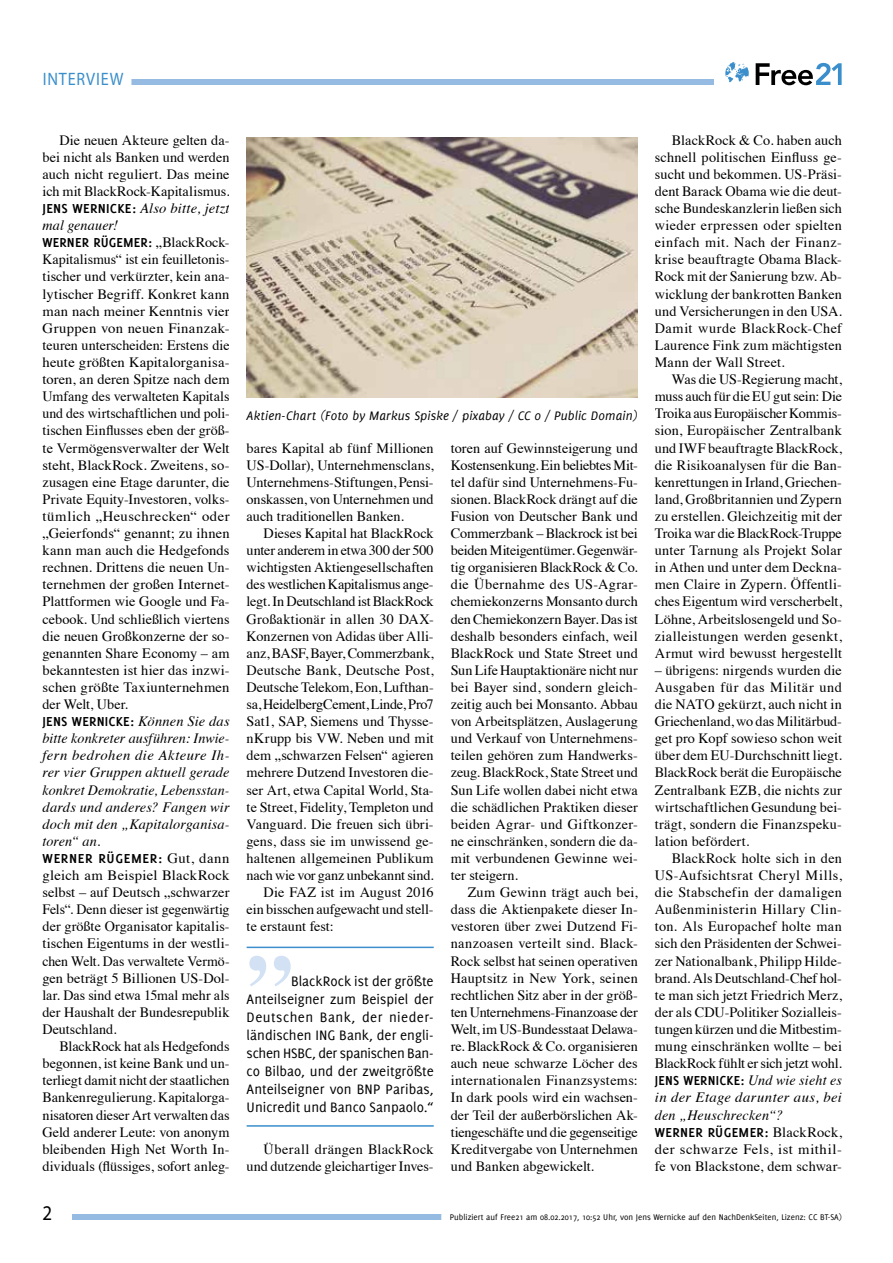
<style>
.page{position:relative;width:893px;height:1263px;background:#fff}
.page>*{position:absolute;margin:0;border:0;box-sizing:border-box;transform-origin:0 0}
.t1{font:700 91.5px "Times";color:#d2e1f3}
.t2{font:21px "Myriad Pro";color:#000;scale:.9 1}
.t3{font:18px "Myriad Pro";letter-spacing:.05em;color:#3a8ecb;scale:.9 1}
.t4{font:15px/18px "Delicious";letter-spacing:.005em;color:#000;text-align:justify}
.t5{font:14.25px/17.1px "Times";color:#000;text-align:justify}
.t6{font:italic 14.25px/17.1px "Times";letter-spacing:.015em;color:#000;text-align:justify}
.t7{font:700 14.25px "Delicious";letter-spacing:.02em;color:#000}
.t8{font:14.25px/17.1px "Times";letter-spacing:.02em;color:#000}
.t9{font:14.25px "Times";letter-spacing:-.02em;color:#000}
.t10{font:14.25px "Times";letter-spacing:-.025em;color:#000}
.t11{font:700 14.25px "Delicious";letter-spacing:.045em;color:#000}
.t12{font:italic 13.5px "Delicious";letter-spacing:.01em;color:#000}
.t13{font:9px "Delicious";color:#000}
.s1{font-family:"Delicious";font-weight:700}
.s2{font-style:italic}
.s3{font-family:"Times";font-weight:400}
.s4{font-family:"Times";font-weight:400;font-style:italic}
</style>
<div class="page">
<div style="left:72px;top:1214px;width:766px;height:6px;background:#95bbe2"></div>
<div style="left:43px;top:79px;width:671px;height:6px;background:#95bbe2"></div>
<div style="left:441px;top:1212px;width:409px;height:12px;background:#fff"></div>
<div style="left:34px;top:74px;width:97px;height:15px;background:#fff"></div>
<svg style="left:756px;top:63px;width:86px;height:22px"></svg>
<svg style="left:725px;top:62px;width:24px;height:20px"></svg>
<hr style="left:247px;top:947px;width:187px;height:1px;background:#3a8ecb">
<hr style="left:247px;top:1125px;width:187px;height:2px;background:#3a8ecb">
<img style="left:247px;top:137px;width:391px;height:260px">
<p class="t3" style="left:43px;top:68px;width:91px">INTERVIEW</p>
<p class="t5" style="left:43px;top:130px;width:189px;text-indent:17px">Die neuen Akteure gelten da&shy;bei nicht als Banken und werden auch nicht reguliert. Das meine ich mit BlackRock-Kapitalismus.<br><span class="s1">JENS WERNICKE:</span> <span class="s2">Also bitte, jetzt mal genauer!</span></p>
<p class="t7" style="left:43px;top:234px;width:189px">WERNER RÜGEMER: <span class="s3">„BlackRock-</span></p>
<p class="t5" style="left:43px;top:250px;width:189px">Kapitalismus“ ist ein feuilletonis&shy;tischer und verkürzter, kein ana&shy;lytischer Begriff. Konkret kann man nach meiner Kenntnis vier Gruppen von neuen Finanzak&shy;teuren unterscheiden: Erstens die heute größten Kapitalorganisa&shy;toren, an deren Spitze nach dem Umfang des verwalteten Kapitals und des wirtschaftlichen und poli&shy;tischen Einflusses eben der größ&shy;te Vermögensverwalter der Welt steht, BlackRock. Zweitens, so&shy;zusagen eine Etage darunter, die Private Equity-Investoren, volks&shy;tümlich „Heuschrecken“ oder „Geierfonds“ genannt; zu ihnen kann man auch die Hedgefonds rechnen. Drittens die neuen Un&shy;ternehmen der großen Internet-Plattformen wie Google und Fa&shy;cebook. Und schließlich viertens die neuen Großkonzerne der so&shy;genannten Share Economy – am bekanntesten ist hier das inzwi&shy;schen größte Taxiunternehmen der Welt, Uber.</p>
<p class="t7" style="left:43px;top:713px;width:189px">JENS WERNICKE: <span class="s4">Können Sie das</span></p>
<p class="t6" style="left:43px;top:729px;width:189px">bitte konkreter ausführen: Inwie&shy;fern bedrohen die Akteure Ih&shy;rer vier Gruppen aktuell gerade konkret Demokratie, Lebensstan&shy;dards und anderes? Fangen wir doch mit den „Kapitalorganisa&shy;toren“ an.</p>
<p class="t11" style="left:43px;top:850px;width:189px">WERNER RÜGEMER: <span class="s3">Gut, dann</span></p>
<p class="t5" style="left:43px;top:865px;width:189px">gleich am Beispiel BlackRock selbst – auf Deutsch „schwarzer Fels“. Denn dieser ist gegenwärtig der größte Organisator kapitalis&shy;tischen Eigentums in der westli&shy;chen Welt. Das verwaltete Vermö&shy;gen beträgt 5 Billionen US-Dol&shy;lar. Das sind etwa 15mal mehr als der Haushalt der Bundesrepublik Deutschland.</p>
<p class="t5" style="left:43px;top:1036px;width:189px;text-indent:17px">BlackRock hat als Hedgefonds begonnen, ist keine Bank und un&shy;terliegt damit nicht der staatlichen Bankenregulierung. Kapitalorga&shy;nisatoren dieser Art verwalten das Geld anderer Leute: von anonym bleibenden High Net Worth In&shy;dividuals (flüssiges, sofort anleg-</p>
<p class="t12" style="left:247px;top:408px;width:392px">Aktien-Chart (Foto by Markus Spiske / pixabay / CC 0 / Public Domain)</p>
<p class="t5" style="left:247px;top:438px;width:189px">bares Kapital ab fünf Millionen US-Dollar), Unternehmensclans, Unternehmens-Stiftungen, Pensi&shy;onskassen, von Unternehmen und auch traditionellen Banken.</p>
<p class="t5" style="left:264px;top:523px;width:172px">Dieses Kapital hat BlackRock</p>
<p class="t5" style="left:247px;top:541px;width:189px">unter anderem in etwa 300 der 500</p>
<p class="t5" style="left:247px;top:558px;width:189px">wichtigsten Aktiengesellschaften</p>
<p class="t5" style="left:247px;top:575px;width:189px">des westlichen Kapitalismus ange-</p>
<p class="t9" style="left:247px;top:588px;width:189px">legt. In Deutschland ist BlackRock</p>
<p class="t5" style="left:247px;top:609px;width:189px">Großaktionär in allen 30 DAX-</p>
<p class="t5" style="left:247px;top:626px;width:189px">Konzernen von Adidas über Alli-</p>
<p class="t5" style="left:247px;top:643px;width:189px">anz, BASF, Bayer, Commerzbank,</p>
<p class="t5" style="left:247px;top:660px;width:189px">Deutsche Bank, Deutsche Post,</p>
<p class="t5" style="left:247px;top:677px;width:189px">Deutsche Telekom, Eon, Lufthan-</p>
<p class="t10" style="left:247px;top:691px;width:189px">sa, HeidelbergCement, Linde, Pro7</p>
<p class="t5" style="left:247px;top:712px;width:189px">Sat1, SAP, Siemens und Thysse-</p>
<p class="t5" style="left:247px;top:729px;width:189px">nKrupp bis VW. Neben und mit</p>
<p class="t5" style="left:247px;top:746px;width:189px">dem „schwarzen Felsen“ agieren</p>
<p class="t5" style="left:247px;top:763px;width:189px">mehrere Dutzend Investoren die-</p>
<p class="t5" style="left:247px;top:780px;width:189px">ser Art, etwa Capital World, Sta-</p>
<p class="t5" style="left:247px;top:797px;width:189px">te Street, Fidelity, Templeton und</p>
<p class="t5" style="left:247px;top:814px;width:189px">Vanguard. Die freuen sich übri-</p>
<p class="t5" style="left:247px;top:831px;width:189px">gens, dass sie im unwissend ge-</p>
<p class="t5" style="left:247px;top:848px;width:189px">haltenen allgemeinen Publikum</p>
<p class="t5" style="left:247px;top:865px;width:189px">nach wie vor ganz unbekannt sind.</p>
<p class="t5" style="left:264px;top:883px;width:172px">Die FAZ ist im August 2016</p>
<p class="t5" style="left:247px;top:900px;width:189px">ein bisschen aufgewacht und stell-</p>
<p class="t5" style="left:247px;top:917px;width:89px">te erstaunt fest:</p>
<h1 class="t1" style="left:247px;top:851px;width:47px">„</h1>
<p class="t4" style="left:247px;top:972px;width:189px;text-indent:44px">BlackRock ist der größte Anteilseigner zum Beispiel der Deutschen Bank, der nieder&shy;ländischen ING Bank, der engli&shy;schen HSBC, der spanischen Ban&shy;co Bilbao, und der zweitgrößte Anteilseigner von BNP Paribas, Unicredit und Banco Sanpaolo.“</p>
<p class="t5" style="left:247px;top:1139px;width:189px;text-align:right">Überall drängen BlackRock und dutzende gleichartiger Inves-</p>
<p class="t5" style="left:451px;top:438px;width:189px">toren auf Gewinnsteigerung und Kostensenkung. Ein beliebtes Mit&shy;tel dafür sind Unternehmens-Fu&shy;sionen. BlackRock drängt auf die Fusion von Deutscher Bank und Commerzbank – Blackrock ist bei beiden Miteigentümer. Gegenwär&shy;tig organisieren BlackRock &amp; Co. die Übernahme des US-Agrar&shy;chemiekonzerns Monsanto durch den Chemiekonzern Bayer. Das ist deshalb besonders einfach, weil BlackRock und State Street und Sun Life Hauptaktionäre nicht nur bei Bayer sind, sondern gleich&shy;zeitig auch bei Monsanto. Abbau von Arbeitsplätzen, Auslagerung und Verkauf von Unternehmens&shy;teilen gehören zum Handwerks&shy;zeug. BlackRock, State Street und Sun Life wollen dabei nicht etwa die schädlichen Praktiken dieser beiden Agrar- und Giftkonzer&shy;ne einschränken, sondern die da&shy;mit verbundenen Gewinne wei&shy;ter steigern.</p>
<p class="t5" style="left:451px;top:883px;width:189px;text-indent:17px">Zum Gewinn trägt auch bei, dass die Aktienpakete dieser In&shy;vestoren über zwei Dutzend Fi&shy;nanzoasen verteilt sind. Black-Rock selbst hat seinen operativen Hauptsitz in New York, seinen rechtlichen Sitz aber in der größ&shy;ten Unternehmens-Finanzoase der Welt, im US-Bundesstaat Delawa&shy;re. BlackRock &amp; Co. organisieren auch neue schwarze Löcher des internationalen Finanzsystems:<br>In dark pools wird ein wachsen&shy;der Teil der außerbörslichen Ak&shy;tiengeschäfte und die gegenseitige Kreditvergabe von Unternehmen und Banken abgewickelt.</p>
<p class="t5" style="left:655px;top:130px;width:189px;text-indent:17px">BlackRock &amp; Co. haben auch schnell politischen Einfluss ge&shy;sucht und bekommen. US-Präsi&shy;dent Barack Obama wie die deut&shy;sche Bundeskanzlerin ließen sich wieder erpressen oder spielten einfach mit. Nach der Finanz&shy;krise beauftragte Obama Black-Rock mit der Sanierung bzw. Ab&shy;wicklung der bankrotten Banken und Versicherungen in den USA.<br>Damit wurde BlackRock-Chef Laurence Fink zum mächtigsten Mann der Wall Street.</p>
<p class="t5" style="left:655px;top:370px;width:189px;text-indent:17px">Was die US-Regierung macht, muss auch für die EU gut sein: Die Troika aus Europäischer Kommis&shy;sion, Europäischer Zentralbank und IWF beauftragte BlackRock, die Risikoanalysen für die Ban&shy;kenrettungen in Irland, Griechen&shy;land, Großbritannien und Zypern zu erstellen. Gleichzeitig mit der Troika war die BlackRock-Truppe unter Tarnung als Projekt Solar in Athen und unter dem Deckna&shy;men Claire in Zypern. Öffentli&shy;ches Eigentum wird verscherbelt, Löhne, Arbeitslosengeld und So&shy;zialleistungen werden gesenkt, Armut wird bewusst hergestellt</p>
<p class="t5" style="left:655px;top:660px;width:189px">– übrigens: nirgends wurden die Ausgaben für das Militär und die NATO gekürzt, auch nicht in Griechenland, wo das Militärbud&shy;get pro Kopf sowieso schon weit über dem EU-Durchschnitt liegt.<br>BlackRock berät die Europäische Zentralbank EZB, die nichts zur wirtschaftlichen Gesundung bei&shy;trägt, sondern die Finanzspeku&shy;lation befördert.</p>
<p class="t5" style="left:655px;top:848px;width:189px;text-indent:17px">BlackRock holte sich in den US-Aufsichtsrat Cheryl Mills, die Stabschefin der damaligen Außenministerin Hillary Clin&shy;ton. Als Europachef holte man sich den Präsidenten der Schwei&shy;zer Nationalbank, Philipp Hilde&shy;brand. Als Deutschland-Chef hol&shy;te man sich jetzt Friedrich Merz, der als CDU-Politiker Sozialleis&shy;tungen kürzen und die Mitbestim&shy;mung einschränken wollte – bei BlackRock fühlt er sich jetzt wohl.</p>
<p class="t7" style="left:655px;top:1072px;width:189px">JENS WERNICKE: <span class="s4">Und wie sieht es</span></p>
<p class="t6" style="left:655px;top:1088px;width:189px">in der Etage darunter aus, bei den „Heuschrecken“?</p>
<p class="t7" style="left:655px;top:1124px;width:189px">WERNER RÜGEMER: <span class="s3">BlackRock,</span></p>
<p class="t8" style="left:655px;top:1139px;width:189px">der schwarze Fels, ist mithil&shy;fe von Blackstone, dem schwar-</p>
<h2 class="t2" style="left:43px;top:1200px;width:12px">2</h2>
<p class="t13" style="left:450px;top:1212px;width:394px">Publiziert auf Free21 am 08.02.2017, 10:52 Uhr, von Jens Wernicke auf den NachDenkSeiten, Lizenz: CC BT-SA)</p>
</div>
